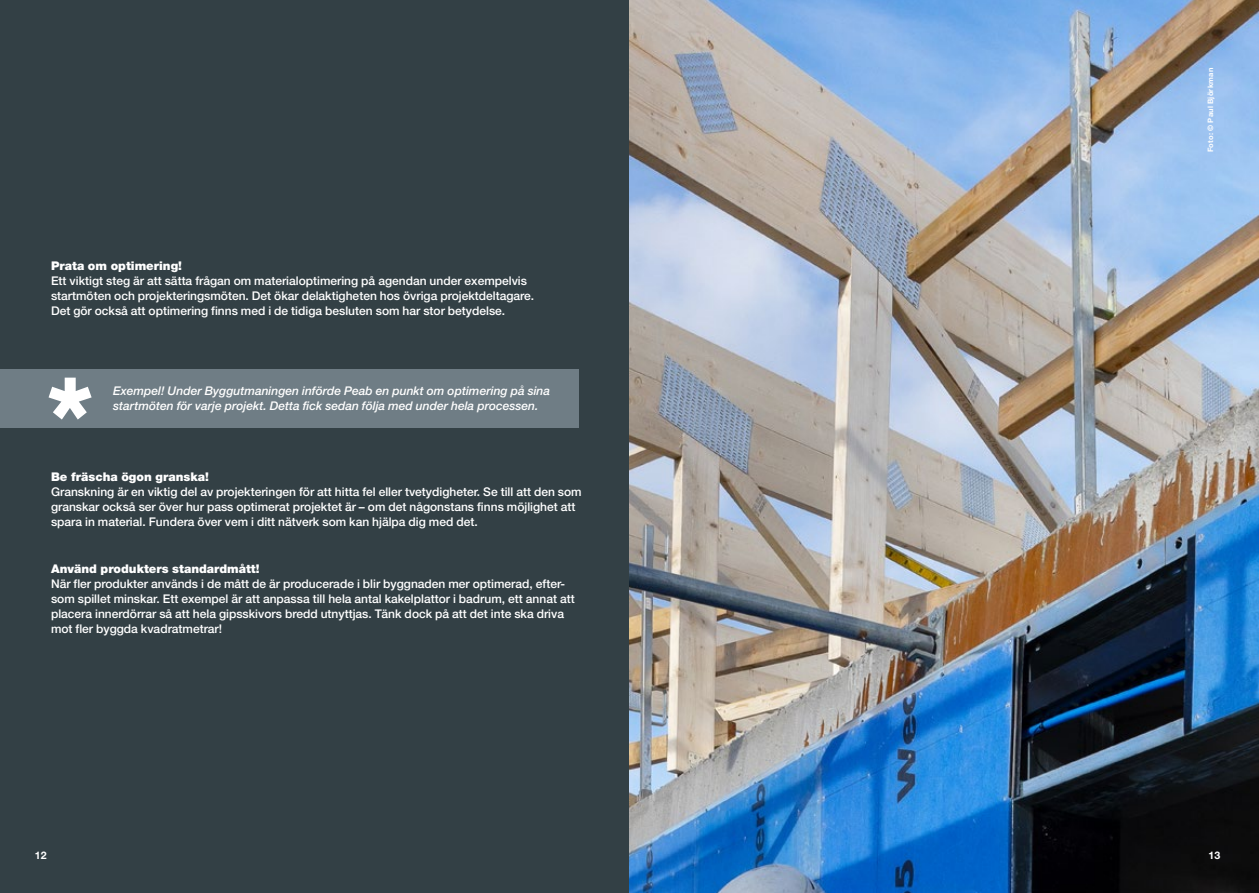
<style>
.page{position:relative;width:1259px;height:893px;background:#334045}
.page>*{position:absolute;margin:0;border:0;box-sizing:border-box;transform-origin:0 0}
.t1{font:500 12px/15px "Helvetica Neue LT Std";color:#fff}
.t2{font:italic 500 12px/15px "Helvetica Neue LT Std";color:#fff}
.t3{font:900 12px "Helvetica Neue LT Std";color:#fff}
.t4{font:700 10.5px "Helvetica Neue LT Std";color:#fff}
.t5{font:700 7.5px "Helvetica Neue LT Std";letter-spacing:.025em;color:#fff}
</style>
<div class="page">
<img style="left:629px;top:0;width:630px;height:893px">
<div style="left:0;top:369px;width:578px;height:59px;background:#6f7d85"></div>
<svg style="left:49px;top:378px;width:43px;height:42px"></svg>
<p class="t3" style="left:51px;top:259px;width:133px">Prata om optimering!</p>
<p class="t1" style="left:51px;top:273px;width:485px">Ett viktigt steg är att sätta frågan om materialoptimering på agendan under exempelvis startmöten och projekteringsmöten. Det ökar delaktigheten hos övriga projektdeltagare.<br>Det gör också att optimering finns med i de tidiga besluten som har stor betydelse.</p>
<p class="t2" style="left:113px;top:383px;width:438px">Exempel! Under Byggutmaningen införde Peab en punkt om optimering på sina startmöten för varje projekt. Detta fick sedan följa med under hela processen.</p>
<p class="t3" style="left:51px;top:469px;width:159px">Be fräscha ögon granska!</p>
<p class="t1" style="left:51px;top:484px;width:532px">Granskning är en viktig del av projekteringen för att hitta fel eller tvetydigheter. Se till att den som granskar också ser över hur pass optimerat projektet är – om det någonstans finns möjlighet att spara in material. Fundera över vem i ditt nätverk som kan hjälpa dig med det.</p>
<p class="t3" style="left:51px;top:561px;width:210px">Använd produkters standardmått!</p>
<p class="t1" style="left:51px;top:576px;width:525px">När fler produkter används i de mått de är producerade i blir byggnaden mer optimerad, efter&shy;som spillet minskar. Ett exempel är att anpassa till hela antal kakelplattor i badrum, ett annat att placera innerdörrar så att hela gipsskivors bredd utnyttjas. Tänk dock på att det inte ska driva mot fler byggda kvadratmetrar!</p>
<p class="t5" style="left:1206px;top:152px;width:86px;rotate:-90deg">Foto: © Paul Björkman</p>
<p class="t4" style="left:35px;top:849px;width:13px">12</p>
<p class="t4" style="left:1208px;top:849px;width:13px">13</p>
</div>
